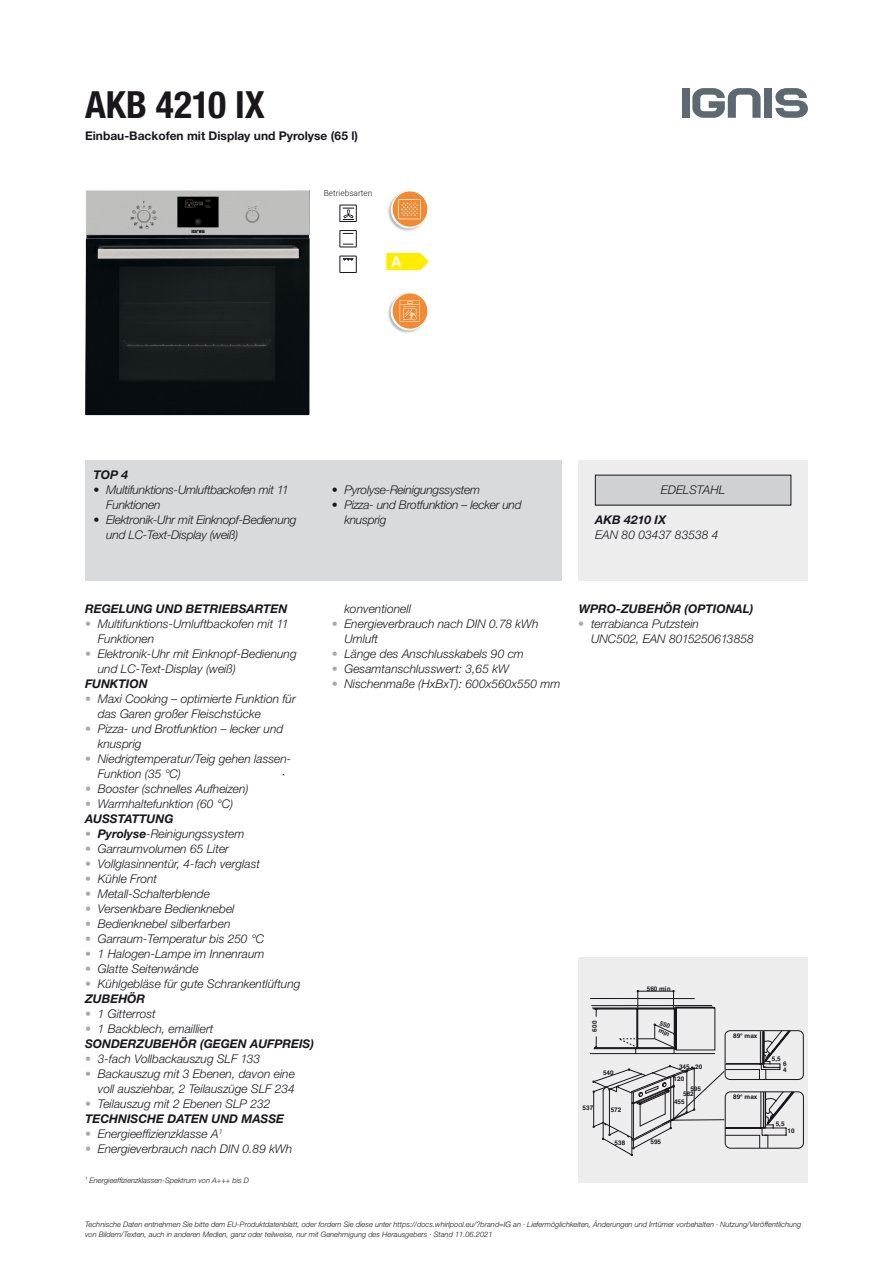
<style>
.page{position:relative;width:893px;height:1263px;background:#fff}
.page>*{position:absolute;margin:0;border:0;box-sizing:border-box;transform-origin:0 0}
.t1{font:700 condensed 37.5px "Helvetica Neue LT Std";color:#1a171c}
.t2{font:700 16.65px "Calibri";color:#fff}
.t3{font:italic 300 12px/15px "Helvetica Neue LT Std";color:#1a171c}
.t4{font:italic 300 12px/15px "Helvetica Neue LT Std";letter-spacing:-.02em;color:#1a171c}
.t5{font:italic 700 12px/15px "Helvetica Neue LT Std";color:#1a171c}
.t6{font:700 12px "Helvetica Neue LT Std";color:#1a171c}
.t7{font:300 8.25px "Roboto";color:#1a171c}
.t8{font:italic 300 7.5px/9.8px "Helvetica Neue LT Std";color:#1a171c}
.t9{font:700 6.45px/5.8px "Helvetica";color:#1a171c}
.s1{color:#a7a9ab}
.s2{font-weight:700}
.s3{font-weight:300;color:#a7a9ab}
.s4{font-weight:300}
</style>
<div class="page">
<div style="left:681px;top:88px;width:8px;height:30px;background:#5d6970"></div>
<div style="left:764px;top:88px;width:8px;height:30px;background:#5d6970"></div>
<svg style="left:692px;top:88px;width:69px;height:30px"></svg>
<svg style="left:775px;top:88px;width:33px;height:30px"></svg>
<img style="left:85px;top:190px;width:225px;height:225px">
<svg style="left:340px;top:205px;width:16px;height:16px"></svg>
<div style="left:340px;top:205px;width:17px;height:17px;border:1px solid #1a171c"></div>
<svg style="left:343px;top:208px;width:11px;height:12px"></svg>
<svg style="left:340px;top:231px;width:16px;height:16px"></svg>
<div style="left:340px;top:230px;width:17px;height:17px;border:1px solid #1a171c"></div>
<div style="left:340px;top:256px;width:17px;height:17px;border:1px solid #1a171c"></div>
<svg style="left:343px;top:258px;width:11px;height:3px"></svg>
<img style="left:388px;top:201px;width:40px;height:30px">
<svg style="left:391px;top:192px;width:36px;height:36px"></svg>
<svg style="left:386px;top:253px;width:43px;height:17px"></svg>
<img style="left:388px;top:303px;width:40px;height:30px">
<svg style="left:391px;top:294px;width:36px;height:36px"></svg>
<div style="left:85px;top:460px;width:476px;height:120px;background:#d9dadb"></div>
<div style="left:578px;top:460px;width:230px;height:120px;background:#ededee"></div>
<div style="left:595px;top:475px;width:196px;height:30px;background:#d0d1d2"></div>
<div style="left:578px;top:958px;width:230px;height:225px;background:#ededee"></div>
<div style="left:725px;top:1030px;width:79px;height:50px;border:1px solid #1a171c;border-radius:5px"></div>
<div style="left:725px;top:1091px;width:79px;height:57px;border:1px solid #1a171c;border-radius:5px"></div>
<svg style="left:590px;top:990px;width:205px;height:166px"></svg>
<h1 class="t1" style="left:85px;top:82px;width:181px">AKB 4210 IX</h1>
<p class="t6" style="left:85px;top:129px;width:275px">Einbau-Backofen mit Display und Pyrolyse (65 l)</p>
<p class="t7" style="left:324px;top:188px;width:50px">Betriebsarten</p>
<h2 class="t2" style="left:391px;top:250px;width:12px">A</h2>
<p class="t5" style="left:94px;top:467px;width:36px">TOP 4</p>
<p class="t4" style="left:106px;top:482px;width:184px;text-indent:-13px">• Multifunktions-Umluftbackofen mit 11<br>Funktionen</p>
<p class="t4" style="left:106px;top:512px;width:192px;text-indent:-13px">• Elektronik-Uhr mit Einknopf-Bedienung und LC-Text-Display (weiß)</p>
<p class="t4" style="left:332px;top:482px;width:150px">• Pyrolyse-Reinigungssystem</p>
<p class="t4" style="left:344px;top:497px;width:179px;text-indent:-13px">• Pizza- und Brotfunktion – lecker und knusprig</p>
<p class="t3" style="left:661px;top:482px;width:62px">Edelstahl</p>
<p class="t5" style="left:595px;top:512px;width:72px">AKB 4210 IX</p>
<p class="t3" style="left:595px;top:527px;width:125px">EAN 80 03437 83538 4</p>
<p class="t5" style="left:85px;top:601px;width:172px">REGELUNG UND BETRIEBSART</p>
<p class="t5" style="left:271px;top:601px;width:18px">EN</p>
<p class="t3" style="left:98px;top:616px;width:192px;text-indent:-13px"><span class="s1">•</span> Multifunktions-Umluftbackofen mit 11<br>Funktionen</p>
<p class="t3" style="left:98px;top:646px;width:200px;text-indent:-13px"><span class="s1">•</span> Elektronik-Uhr mit Einknopf-Bedienung und LC-Text-Display (weiß)</p>
<p class="t5" style="left:85px;top:676px;width:34px">FUNKTIO</p>
<p class="t5" style="left:139px;top:676px;width:10px">N</p>
<p class="t3" style="left:98px;top:691px;width:200px;text-indent:-13px"><span class="s1">•</span> Maxi Cooking – optimierte Funktion für das Garen großer Fleischstücke</p>
<p class="t3" style="left:98px;top:721px;width:187px;text-indent:-13px"><span class="s1">•</span> Pizza- und Brotfunktion – lecker und knusprig</p>
<p class="t3" style="left:98px;top:751px;width:195px;text-indent:-13px"><span class="s1">•</span> Niedrigtemperatur/Teig gehen lassen-<br>Funktion (35 °C)</p>
<p class="t3" style="left:85px;top:781px;width:165px"><span class="s1">•</span> Booster (schnelles A ufheizen)</p>
<p class="t3" style="left:85px;top:796px;width:150px"><span class="s1">•</span> Warmhaltefunktion (60 °C)<br><span class="s2">AUSSTATT</span></p>
<p class="t5" style="left:147px;top:811px;width:28px">UNG</p>
<p class="t3" style="left:85px;top:826px;width:161px"><span class="s1">•</span> <span class="s2">PYROLYSE</span>-Reinigungssystem</p>
<p class="t3" style="left:85px;top:841px;width:146px"><span class="s1">•</span> Garraumvolumen 65 Liter</p>
<p class="t3" style="left:85px;top:856px;width:177px"><span class="s1">•</span> Vollglasinnentür, 4-fach verglast</p>
<p class="t3" style="left:85px;top:871px;width:74px"><span class="s1">•</span> Kühle Front</p>
<p class="t3" style="left:85px;top:886px;width:127px"><span class="s1">•</span> Metall-Schalterblende</p>
<p class="t3" style="left:85px;top:901px;width:151px"><span class="s1">•</span> Versenkbare Bedienknebel</p>
<p class="t3" style="left:85px;top:916px;width:147px"><span class="s1">•</span> Bedienknebel silberfarben</p>
<p class="t3" style="left:85px;top:931px;width:181px"><span class="s1">•</span> Garraum-Temperatur bis 250 °C</p>
<p class="t3" style="left:85px;top:946px;width:181px"><span class="s1">•</span> 1 Halogen-Lampe im Innenraum</p>
<p class="t3" style="left:85px;top:961px;width:115px"><span class="s1">•</span> Glatte Seitenwände</p>
<p class="t3" style="left:85px;top:976px;width:217px"><span class="s1">•</span> Kühlgebläse für gute Schrankentlüftung<br><span class="s2">ZUBEHÖR</span></p>
<p class="t3" style="left:85px;top:1006px;width:72px"><span class="s1">•</span> 1 Gitterrost</p>
<p class="t5" style="left:85px;top:1021px;width:192px"><span class="s3">•</span> <span class="s4">1 Backblech, emailliert<br></span>SONDERZUBEHÖR (GEGEN AUFPR</p>
<p class="t5" style="left:291px;top:1036px;width:24px">EIS)</p>
<p class="t3" style="left:85px;top:1051px;width:177px"><span class="s1">•</span> 3-fach Vollbackauszug SLF 133</p>
<p class="t3" style="left:85px;top:1066px;width:211px;text-align:right"><span class="s1">•</span> Backauszug mit 3 Ebenen, davon eine voll ausziehbar, 2 Teilauszüge SLF 234</p>
<p class="t3" style="left:85px;top:1096px;width:187px"><span class="s1">•</span> Teilauszug mit 2 Ebenen SLP 232<br><span class="s2">TECHNISCHE DAT</span></p>
<p class="t5" style="left:191px;top:1111px;width:71px">EN UND MASS</p>
<p class="t5" style="left:276px;top:1111px;width:10px">E</p>
<p class="t3" style="left:85px;top:1126px;width:139px"><span class="s1">•</span> Energieeffizienzklasse A <sup>1</sup></p>
<p class="t3" style="left:85px;top:1141px;width:209px"><span class="s1">•</span> Energieverbrauch nach DIN 0.89 kWh</p>
<p class="t3" style="left:344px;top:601px;width:68px">konventionell</p>
<p class="t3" style="left:344px;top:616px;width:196px;text-indent:-13px"><span class="s1">•</span> Energieverbrauch nach DIN 0.78 kWh<br>Umluft</p>
<p class="t3" style="left:332px;top:646px;width:194px"><span class="s1">•</span> Länge des Anschlusskabels 90 cm</p>
<p class="t3" style="left:332px;top:661px;width:179px"><span class="s1">•</span> Gesamtanschlusswert: 3,65 kW</p>
<p class="t3" style="left:332px;top:676px;width:230px"><span class="s1">•</span> Nischenmaße (HxBxT): 600x560x550 mm</p>
<p class="t5" style="left:579px;top:601px;width:118px">WPRO-ZUBEHÖR (OPTIO</p>
<p class="t5" style="left:726px;top:601px;width:29px">NAL)</p>
<p class="t3" style="left:591px;top:616px;width:164px;text-indent:-13px"><span class="s1">•</span> terrabianca Putzstein<br>UNC502, EAN 8015250613858</p>
<p class="t9" style="left:592px;top:1031px;width:12px;rotate:-90deg">600</p>
<p class="t9" style="left:603px;top:1069px;width:12px">540</p>
<p class="t9" style="left:583px;top:1105px;width:12px">537</p>
<p class="t9" style="left:611px;top:1107px;width:12px">572</p>
<p class="t9" style="left:647px;top:985px;width:25px">560 min</p>
<p class="t9" style="left:661px;top:1019px;width:15px;line-height:7.6px;rotate:22deg">550 min</p>
<p class="t9" style="left:679px;top:1064px;width:25px">345 20</p>
<p class="t9" style="left:674px;top:1076px;width:12px">120</p>
<p class="t9" style="left:683px;top:1091px;width:12px">582</p>
<p class="t9" style="left:690px;top:1085px;width:12px">595</p>
<p class="t9" style="left:674px;top:1098px;width:12px">455</p>
<p class="t9" style="left:615px;top:1140px;width:12px">538</p>
<p class="t9" style="left:650px;top:1139px;width:12px">595</p>
<p class="t9" style="left:733px;top:1033px;width:26px">89° max</p>
<p class="t9" style="left:733px;top:1093px;width:26px">89° max</p>
<p class="t9" style="left:772px;top:1055px;width:10px">5,5</p>
<p class="t9" style="left:783px;top:1061px;width:5px">6<br>4</p>
<p class="t9" style="left:776px;top:1121px;width:10px">5,5</p>
<p class="t9" style="left:788px;top:1128px;width:9px">10</p>
<p class="t8" style="left:85px;top:1175px;width:166px"><sup>1</sup> Energieeffizienzklassen-Spektrum von A +++ bis D</p>
<p class="t8" style="left:85px;top:1219px;width:718px">Technische Daten entnehmen Sie bitte dem EU-Produktdatenblatt, oder fordern Sie diese unter https://docs.whirlpool.eu/?brand=IG an · Liefermöglichkeiten, Änderungen und Irrtümer vorbehalten · Nutzung/Veröffentlichung von Bildern/Texten, auch in anderen Medien, ganz oder teilweise, nur mit Genehmigung des Herausgebers · Stand 11.06.2021</p>
</div>
